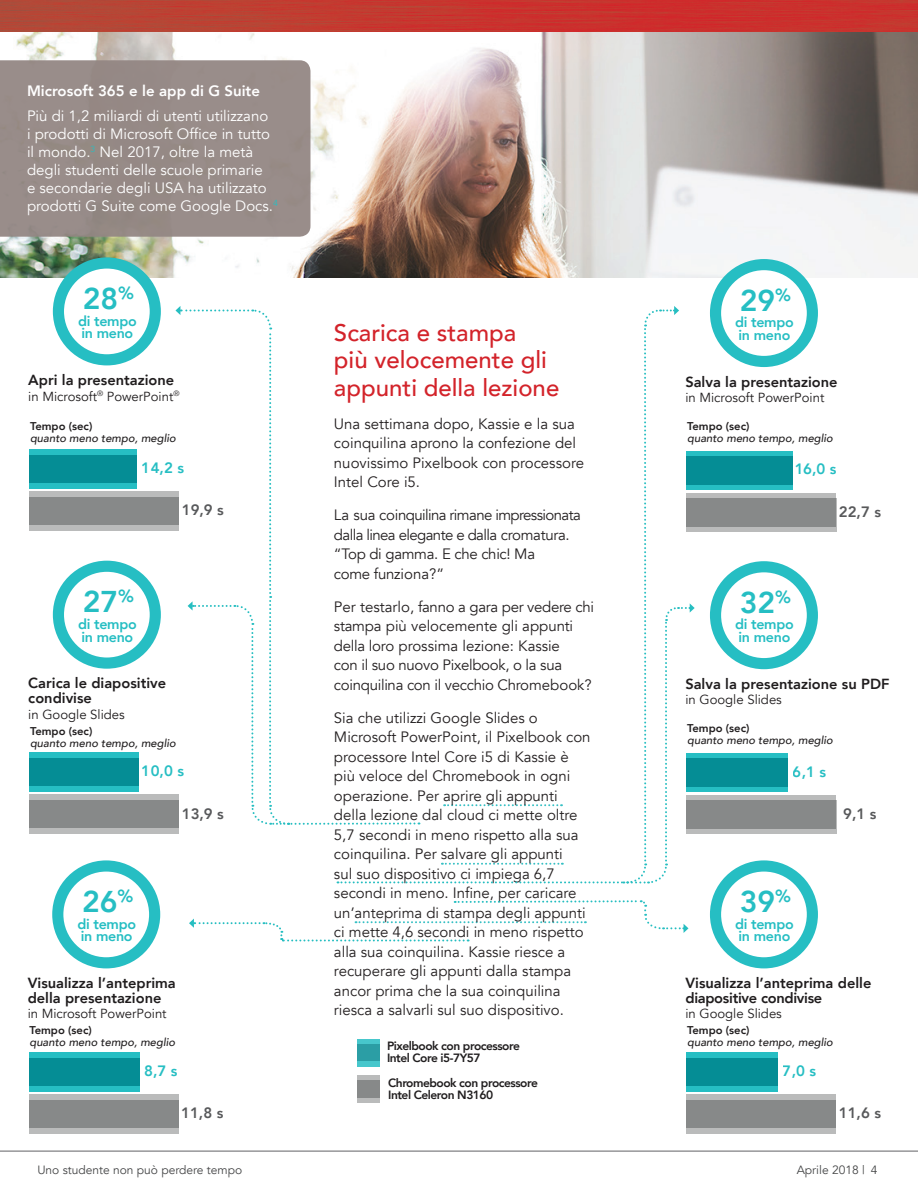
<style>
.page{position:relative;width:918px;height:1188px;background:#fff}
.page>*{position:absolute;margin:0;border:0;box-sizing:border-box;transform-origin:0 0}
.t1{font:800 30px "Avenir";color:#26bec3}
.t2{font:500 24px/27.3px "Avenir";color:#d3232a}
.t3{font:15px/19.5px "Avenir";color:#231f20}
.t4{font:15px/18px "Avenir";color:#fff}
.t5{font:15px/19.5px "Avenir";letter-spacing:-.02em;color:#231f20}
.t6{font:15px/19.5px "Avenir";letter-spacing:-.04em;color:#231f20}
.t7{font:800 15px "Avenir";color:#58595b}
.t8{font:800 15px "Avenir";color:#26bec3}
.t9{font:800 15px "Avenir";color:#fff}
.t10{font:800 14.7px/14.7px "Avenir";color:#201d1e}
.t11{font:800 14.25px/12.6px "Avenir";letter-spacing:-.02em;color:#26bec3}
.t12{font:13.2px "Avenir";color:#201d1e}
.t13{font:800 12px/12px "Avenir";letter-spacing:-.04em;color:#201d1e}
.t14{font:12px "Avenir";color:#454647}
.t15{font:italic 500 11.25px "Avenir";color:#201d1e}
.t16{font:800 11.25px "Avenir";color:#201d1e}
</style>
<div class="page">
<img style="left:0;top:0;width:918px;height:278px">
<div style="left:717px;top:267px;width:95px;height:95px;background:#fff;border-radius:50%"></div>
<div style="left:358px;top:1040px;width:22px;height:21px;background:#47c7cc"></div>
<svg style="left:358px;top:1044px;width:22px;height:23px"></svg>
<div style="left:358px;top:1075px;width:22px;height:23px;background:linear-gradient(to right,#babbbb,#babbbb)"></div>
<svg style="left:358px;top:1081px;width:22px;height:22px"></svg>
<div style="left:29px;top:800px;width:150px;height:33px;background:#babbbb"></div>
<svg style="left:29px;top:795px;width:147px;height:33px;background:#8e9090"></svg>
<div style="left:29px;top:758px;width:110px;height:33px;background:#26bec3"></div>
<svg style="left:29px;top:753px;width:110px;height:33px;background:#0a949b"></svg>
<div style="left:53px;top:561px;width:108px;height:108px;border:11px solid #26bec3;border-radius:50%"></div>
<div style="left:686px;top:499px;width:150px;height:33px;background:linear-gradient(to right,#babbbb,#babbbb)"></div>
<svg style="left:695px;top:493px;width:141px;height:33px;background:#8e9090"></svg>
<svg style="left:695px;top:484px;width:98px;height:6px"></svg>
<svg style="left:695px;top:451px;width:98px;height:33px;background:#0a949b"></svg>
<div style="left:710px;top:259px;width:108px;height:108px;border:11px solid #26bec3;border-radius:50%"></div>
<div style="left:686px;top:801px;width:150px;height:33px;background:linear-gradient(to right,#babbbb,#babbbb)"></div>
<svg style="left:695px;top:795px;width:141px;height:33px;background:#8e9090"></svg>
<div style="left:686px;top:759px;width:102px;height:33px;background:linear-gradient(to right,#26bec3,#26bec3)"></div>
<svg style="left:695px;top:753px;width:93px;height:33px;background:#0a949b"></svg>
<div style="left:710px;top:561px;width:108px;height:108px;border:11px solid #26bec3;border-radius:50%"></div>
<div style="left:29px;top:1100px;width:150px;height:33px;background:#babbbb"></div>
<svg style="left:29px;top:1095px;width:150px;height:33px;background:#8e9090"></svg>
<div style="left:29px;top:1058px;width:111px;height:33px;background:#26bec3"></div>
<svg style="left:29px;top:1053px;width:111px;height:33px;background:#0a949b"></svg>
<div style="left:52px;top:860px;width:108px;height:108px;border:11px solid #26bec3;border-radius:50%"></div>
<svg style="left:189px;top:900px;width:499px;height:42px"></svg>
<div style="left:686px;top:1100px;width:150px;height:33px;background:#babbbb"></div>
<svg style="left:686px;top:1095px;width:150px;height:33px;background:#8e9090"></svg>
<div style="left:686px;top:1058px;width:92px;height:33px;background:#26bec3"></div>
<svg style="left:686px;top:1053px;width:92px;height:33px;background:#0a949b"></svg>
<div style="left:710px;top:860px;width:108px;height:108px;border:11px solid #26bec3;border-radius:50%"></div>
<div style="left:0;top:60px;width:311px;height:177px;background:#998d8a"></div>
<div style="left:60px;top:263px;width:96px;height:95px;background:#fff;border-radius:50%"></div>
<div style="left:29px;top:497px;width:150px;height:33px;background:#babbbb"></div>
<svg style="left:29px;top:492px;width:147px;height:33px;background:#8e9090"></svg>
<div style="left:29px;top:455px;width:108px;height:33px;background:#26bec3"></div>
<svg style="left:29px;top:450px;width:108px;height:33px;background:#0a949b"></svg>
<div style="left:53px;top:257px;width:108px;height:108px;border:11px solid #26bec3;border-radius:50%"></div>
<svg style="left:176px;top:306px;width:519px;height:578px"></svg>
<hr style="left:0;top:1151px;width:918px;height:1px;background:#616164">
<p class="t9" style="left:27px;top:79px;width:235px">Microsoft 365 e le app di G Suite</p>
<p class="t4" style="left:27px;top:107px;width:252px">Più di 1,2 miliardi di utenti utilizzano<br>i prodotti di Microsoft Office in tutto il mondo.<sup>3</sup> Nel 2017, oltre la metà degli studenti delle scuole primarie<br>e secondarie degli USA ha utilizzato prodotti G Suite come Google Docs.<sup>4</sup></p>
<h1 class="t1" style="left:83px;top:275px;width:53px">28<sup>%</sup></h1>
<p class="t11" style="left:78px;top:314px;width:60px">di tempo in meno</p>
<p class="t10" style="left:28px;top:372px;width:148px">Apri la presentazione</p>
<p class="t12" style="left:28px;top:388px;width:153px">in Microsoft<sup>®</sup> PowerPoint<sup>®</sup></p>
<p class="t16" style="left:30px;top:417px;width:64px">Tempo (sec)</p>
<p class="t15" style="left:30px;top:431px;width:147px">quanto meno tempo, meglio</p>
<p class="t8" style="left:142px;top:456px;width:44px">14,2 s</p>
<p class="t7" style="left:182px;top:499px;width:44px">19,9 s</p>
<h1 class="t1" style="left:83px;top:579px;width:53px">27<sup>%</sup></h1>
<p class="t11" style="left:78px;top:618px;width:60px">di tempo in meno</p>
<p class="t10" style="left:28px;top:676px;width:139px">Carica le diapositive condivise</p>
<p class="t12" style="left:28px;top:706px;width:98px">in Google Slides</p>
<p class="t16" style="left:30px;top:722px;width:64px">Tempo (sec)</p>
<p class="t15" style="left:30px;top:736px;width:147px">quanto meno tempo, meglio</p>
<p class="t8" style="left:142px;top:759px;width:44px">10,0 s</p>
<p class="t7" style="left:182px;top:802px;width:44px">13,9 s</p>
<h1 class="t1" style="left:82px;top:878px;width:53px">26<sup>%</sup></h1>
<p class="t11" style="left:77px;top:917px;width:60px">di tempo in meno</p>
<p class="t10" style="left:28px;top:975px;width:150px">Visualizza l’anteprima della presentazione</p>
<p class="t12" style="left:28px;top:1006px;width:140px">in Microsoft PowerPoint</p>
<p class="t16" style="left:29px;top:1022px;width:64px">Tempo (sec)</p>
<p class="t15" style="left:29px;top:1036px;width:147px">quanto meno tempo, meglio</p>
<p class="t8" style="left:144px;top:1059px;width:35px">8,7 s</p>
<p class="t7" style="left:181px;top:1102px;width:44px">11,8 s</p>
<h2 class="t2" style="left:334px;top:318px;width:227px">Scarica e stampa<br>più velocemente gli appunti della lezione</h2>
<p class="t3" style="left:334px;top:414px;width:252px">Una settimana dopo, Kassie e la sua coinquilina aprono la confezione del nuovissimo Pixelbook con processore<br>Intel Core i5.</p>
<p class="t6" style="left:334px;top:506px;width:248px">La sua coinquilina rimane impressionata dalla linea elegante e dalla cromatura. “Top di gamma. E che chic! Ma<br>come funziona?”</p>
<p class="t5" style="left:334px;top:597px;width:262px">Per testarlo, fanno a gara per vedere chi stampa più velocemente gli appunti della loro prossima lezione: Kassie<br>con il suo nuovo Pixelbook, o la sua coinquilina con il vecchio Chromebook?</p>
<p class="t3" style="left:334px;top:708px;width:258px">Sia che utilizzi Google Slides o Microsoft PowerPoint, il Pixelbook con processore Intel Core i5 di Kassie è più veloce del Chromebook in ogni operazione. Per aprire gli appunti della lezione dal cloud ci mette oltre 5,7 secondi in meno rispetto alla sua coinquilina. Per salvare gli appunti<br>sul suo dispositivo ci impiega 6,7 secondi in meno. Infine, per caricare un’anteprima di stampa degli appunti ci mette 4,6 secondi in meno rispetto alla sua coinquilina. Kassie riesce a recuperare gli appunti dalla stampa ancor prima che la sua coinquilina riesca a salvarli sul suo dispositivo.</p>
<p class="t13" style="left:387px;top:1040px;width:134px">Pixelbook con processore<br>Intel Core i5-7Y57</p>
<p class="t13" style="left:388px;top:1077px;width:151px">Chromebook con processore<br>Intel Celeron N3160</p>
<h1 class="t1" style="left:740px;top:277px;width:53px">29<sup>%</sup></h1>
<p class="t11" style="left:735px;top:316px;width:60px">di tempo in meno</p>
<p class="t10" style="left:685px;top:374px;width:154px">Salva la presentazione</p>
<p class="t12" style="left:685px;top:390px;width:140px">in Microsoft PowerPoint</p>
<p class="t16" style="left:687px;top:417px;width:64px">Tempo (sec)</p>
<p class="t15" style="left:687px;top:431px;width:147px">quanto meno tempo, meglio</p>
<p class="t8" style="left:794px;top:458px;width:44px">16,0 s</p>
<h1 class="t1" style="left:740px;top:579px;width:53px">32<sup>%</sup></h1>
<p class="t11" style="left:735px;top:618px;width:60px">di tempo in meno</p>
<p class="t7" style="left:839px;top:500px;width:44px">22,7 s</p>
<p class="t10" style="left:685px;top:676px;width:206px">Salva la presentazione su PDF</p>
<p class="t12" style="left:685px;top:692px;width:98px">in Google Slides</p>
<p class="t16" style="left:687px;top:720px;width:64px">Tempo (sec)</p>
<p class="t15" style="left:687px;top:734px;width:147px">quanto meno tempo, meglio</p>
<p class="t8" style="left:793px;top:760px;width:35px">6,1 s</p>
<p class="t7" style="left:843px;top:802px;width:35px">9,1 s</p>
<h1 class="t1" style="left:740px;top:878px;width:53px">39<sup>%</sup></h1>
<p class="t11" style="left:735px;top:917px;width:60px">di tempo in meno</p>
<p class="t10" style="left:685px;top:975px;width:188px">Visualizza l’anteprima delle diapositive condivise</p>
<p class="t12" style="left:685px;top:1006px;width:98px">in Google Slides</p>
<p class="t16" style="left:687px;top:1022px;width:64px">Tempo (sec)</p>
<p class="t15" style="left:687px;top:1036px;width:147px">quanto meno tempo, meglio</p>
<p class="t8" style="left:783px;top:1059px;width:35px">7,0 s</p>
<p class="t7" style="left:839px;top:1102px;width:44px">11,6 s</p>
<p class="t14" style="left:37px;top:1163px;width:206px">Uno studente non può perdere tempo</p>
<p class="t14" style="left:797px;top:1163px;width:82px">Aprile 2018 | 4</p>
</div>
